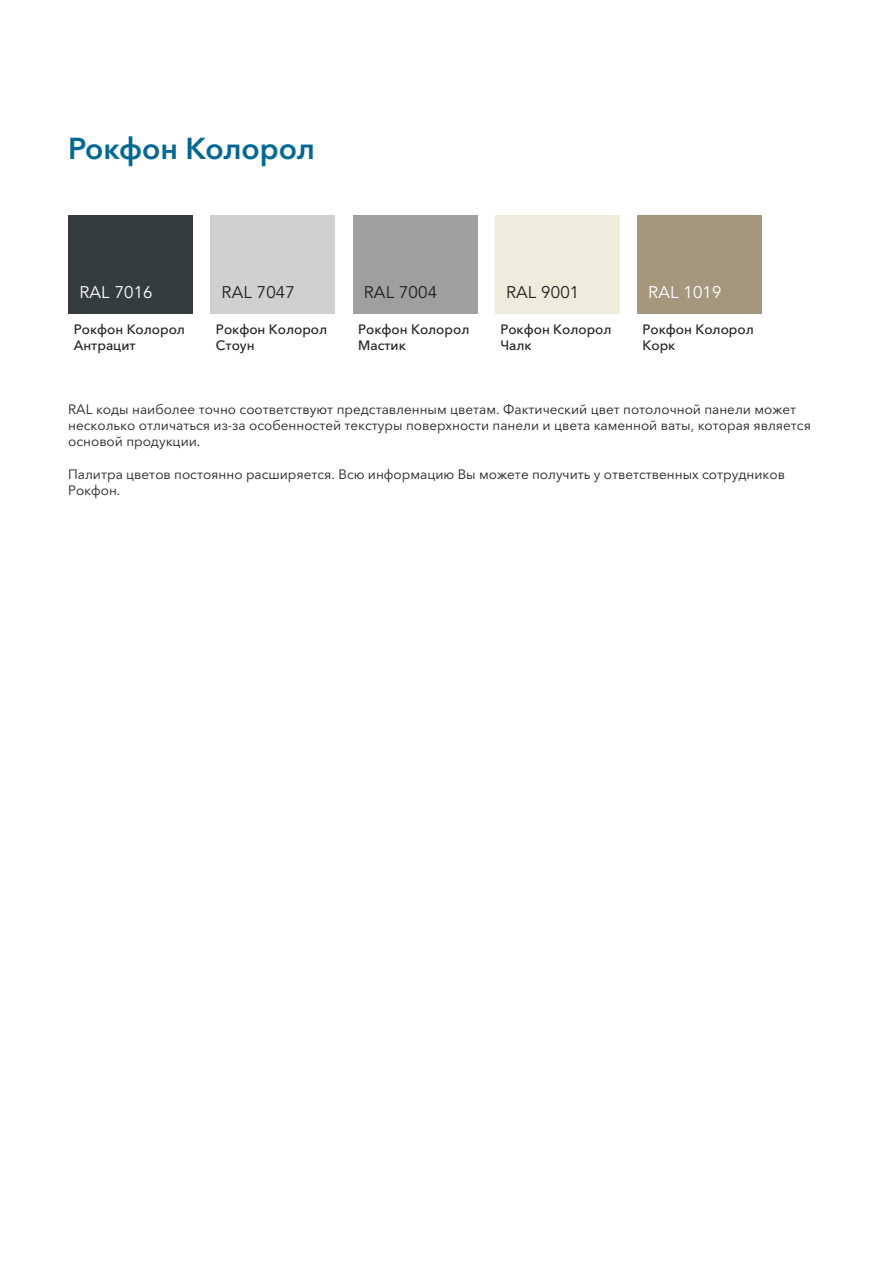
<style>
.page{position:relative;width:893px;height:1263px;background:#fff}
.page>*{position:absolute;margin:0;border:0;box-sizing:border-box;transform-origin:0 0}
.t1{font:600 30px "Avenir Next Cyr";color:#006893}
.t2{font:16.8px "Avenir";letter-spacing:.01em;color:#231f20}
.t3{font:16.8px "Avenir";letter-spacing:.01em;color:#fff}
.t4{font:13.5px/16.2px "Avenir Next Cyr";color:#211e1e}
.t5{font:500 13.5px/16.2px "Avenir Next Cyr";color:#231f20}
</style>
<div class="page">
<div style="left:68px;top:215px;width:125px;height:99px;background:#343c40"></div>
<div style="left:210px;top:215px;width:125px;height:99px;background:#cfd0cf"></div>
<div style="left:353px;top:215px;width:125px;height:99px;background:#9e9fa0"></div>
<div style="left:495px;top:215px;width:125px;height:99px;background:#f0ecdc"></div>
<div style="left:637px;top:215px;width:125px;height:99px;background:#a5967e"></div>
<h1 class="t1" style="left:68px;top:130px;width:248px">Рокфон Колорол</h1>
<p class="t3" style="left:79px;top:280px;width:75px">RAL 7016</p>
<p class="t5" style="left:74px;top:321px;width:113px">Рокфон Колорол<br>Антрацит</p>
<p class="t2" style="left:222px;top:280px;width:75px">RAL 7047</p>
<p class="t5" style="left:216px;top:321px;width:113px">Рокфон Колорол<br>Стоун</p>
<p class="t2" style="left:364px;top:280px;width:75px">RAL 7004</p>
<p class="t5" style="left:358px;top:321px;width:113px">Рокфон Колорол<br>Мастик</p>
<p class="t2" style="left:506px;top:280px;width:75px">RAL 9001</p>
<p class="t5" style="left:500px;top:321px;width:113px">Рокфон Колорол<br>Чалк</p>
<p class="t3" style="left:648px;top:280px;width:75px">RAL 1019</p>
<p class="t5" style="left:643px;top:321px;width:113px">Рокфон Колорол<br>Корк</p>
<p class="t4" style="left:68px;top:401px;width:744px">RAL коды наиболее точно соответствуют представленным цветам. Фактический цвет потолочной панели может несколько отличаться из-за особенностей текстуры поверхности панели и цвета каменной ваты, которая является основой продукции.</p>
<p class="t4" style="left:68px;top:466px;width:718px">Палитра цветов постоянно расширяется. Всю информацию Вы можете получить у ответственных сотрудников<br>Рокфон.</p>
</div>
